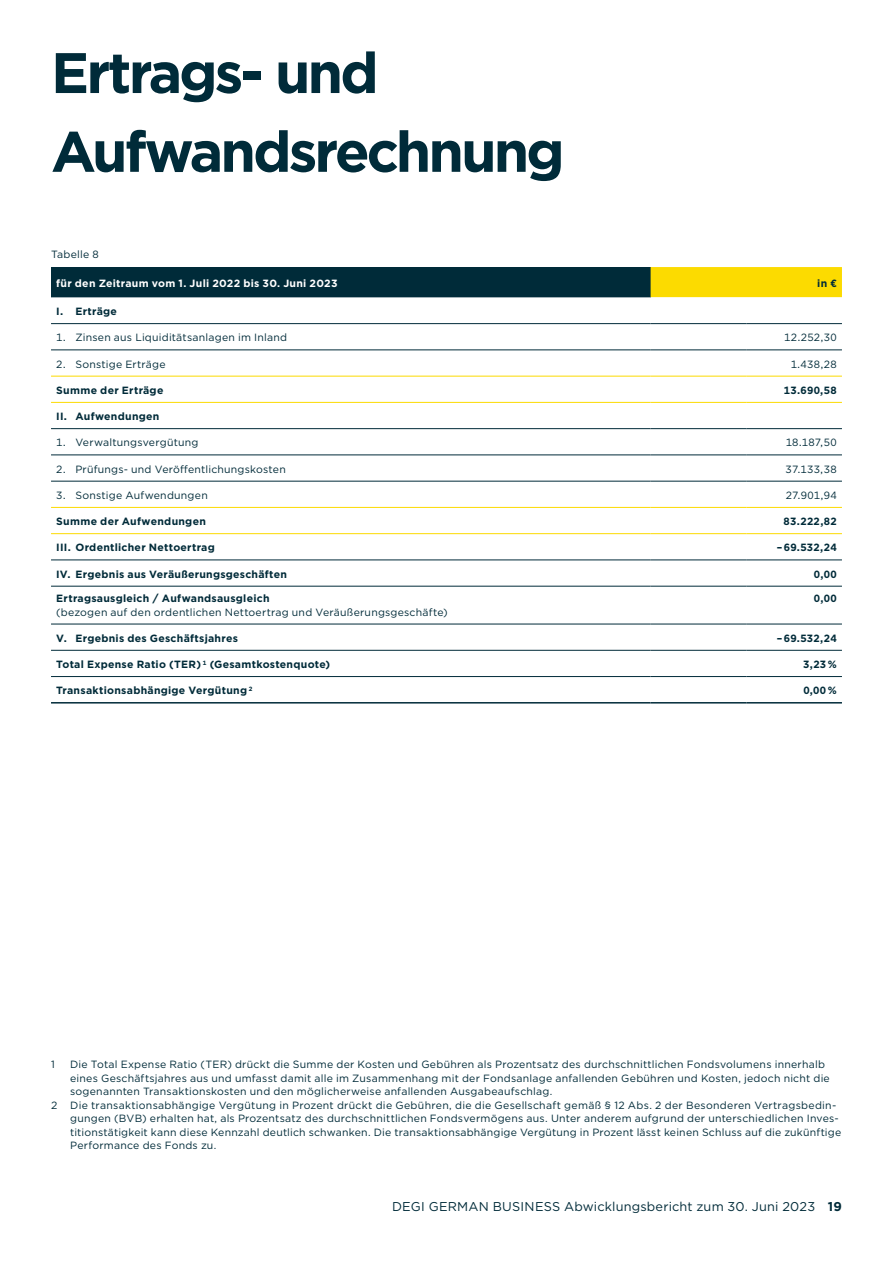
<style>
.page{position:relative;width:893px;height:1263px;background:#fff}
.page>*{position:absolute;margin:0;border:0;box-sizing:border-box;transform-origin:0 0}
.t1{font:700 57px/78.8px "Gotham";letter-spacing:-.05em;color:#002b39}
.t2{font:12.75px "Gotham";letter-spacing:.015em;color:#002b39}
.t3{font:10.5px "Gotham";letter-spacing:.02em;color:#002b39}
.t4{font:700 10.5px "Gotham";letter-spacing:.025em;color:#002b39}
.t5{font:700 10.5px "Gotham";letter-spacing:.025em;color:#fff}
.s1{font-weight:700}
</style>
<div class="page">
<div style="left:51px;top:267px;width:600px;height:30px;background:#002b39"></div>
<div style="left:651px;top:267px;width:191px;height:30px;background:#fcdb00"></div>
<svg style="left:51px;top:297px;width:791px;height:381px"></svg>
<hr style="left:51px;top:323px;width:600px;height:1px;background:#002b39">
<hr style="left:651px;top:323px;width:95px;height:1px;background:#002b39">
<hr style="left:746px;top:323px;width:96px;height:1px;background:#002b39">
<hr style="left:51px;top:349px;width:600px;height:1px;background:#002b39">
<hr style="left:651px;top:349px;width:95px;height:1px;background:#002b39">
<hr style="left:746px;top:349px;width:96px;height:1px;background:#002b39">
<hr style="left:51px;top:428px;width:600px;height:1px;background:#002b39">
<hr style="left:651px;top:428px;width:95px;height:1px;background:#002b39">
<hr style="left:746px;top:428px;width:96px;height:1px;background:#002b39">
<hr style="left:51px;top:454px;width:600px;height:1px;background:#002b39">
<hr style="left:651px;top:454px;width:95px;height:1px;background:#002b39">
<hr style="left:746px;top:454px;width:96px;height:1px;background:#002b39">
<hr style="left:51px;top:481px;width:600px;height:1px;background:#002b39">
<hr style="left:651px;top:481px;width:95px;height:1px;background:#002b39">
<hr style="left:746px;top:481px;width:96px;height:1px;background:#002b39">
<hr style="left:51px;top:559px;width:600px;height:1px;background:#002b39">
<hr style="left:651px;top:559px;width:95px;height:1px;background:#002b39">
<hr style="left:746px;top:559px;width:96px;height:1px;background:#002b39">
<hr style="left:51px;top:586px;width:600px;height:1px;background:#002b39">
<hr style="left:651px;top:586px;width:95px;height:1px;background:#002b39">
<hr style="left:746px;top:586px;width:96px;height:1px;background:#002b39">
<hr style="left:51px;top:624px;width:600px;height:1px;background:#002b39">
<hr style="left:651px;top:624px;width:95px;height:1px;background:#002b39">
<hr style="left:746px;top:624px;width:96px;height:1px;background:#002b39">
<hr style="left:51px;top:650px;width:600px;height:1px;background:#002b39">
<hr style="left:651px;top:650px;width:95px;height:1px;background:#002b39">
<hr style="left:746px;top:650px;width:96px;height:1px;background:#002b39">
<hr style="left:51px;top:676px;width:600px;height:1px;background:#002b39">
<hr style="left:651px;top:676px;width:95px;height:1px;background:#002b39">
<hr style="left:746px;top:676px;width:96px;height:1px;background:#002b39">
<hr style="left:51px;top:376px;width:600px;height:1px;background:#fcdb00">
<hr style="left:651px;top:376px;width:95px;height:1px;background:#fcdb00">
<hr style="left:746px;top:376px;width:96px;height:1px;background:#fcdb00">
<hr style="left:51px;top:402px;width:600px;height:1px;background:#fcdb00">
<hr style="left:651px;top:402px;width:95px;height:1px;background:#fcdb00">
<hr style="left:746px;top:402px;width:96px;height:1px;background:#fcdb00">
<hr style="left:51px;top:507px;width:600px;height:1px;background:#fcdb00">
<hr style="left:651px;top:507px;width:95px;height:1px;background:#fcdb00">
<hr style="left:746px;top:507px;width:96px;height:1px;background:#fcdb00">
<hr style="left:51px;top:533px;width:600px;height:1px;background:#fcdb00">
<hr style="left:651px;top:533px;width:95px;height:1px;background:#fcdb00">
<hr style="left:746px;top:533px;width:96px;height:1px;background:#fcdb00">
<hr style="left:51px;top:702px;width:600px;height:1px;background:#002b39">
<hr style="left:651px;top:702px;width:95px;height:1px;background:#002b39">
<hr style="left:746px;top:702px;width:96px;height:1px;background:#002b39">
<h1 class="t1" style="left:51px;top:33px;width:515px">Ertrags- und<br>Aufwandsrechnung</h1>
<p class="t3" style="left:51px;top:248px;width:49px">Tabelle 8</p>
<p class="t5" style="left:56px;top:276px;width:283px">für den Zeitraum vom 1. Juli 2022 bis 30. Juni 2023</p>
<p class="t4" style="left:817px;top:276px;width:21px">in €</p>
<p class="t4" style="left:56px;top:304px;width:62px">I. Erträge</p>
<p class="t3" style="left:56px;top:331px;width:232px">1. Zinsen aus Liquiditätsanlagen im Inland</p>
<p class="t3" style="left:784px;top:331px;width:54px">12.252,30</p>
<p class="t3" style="left:56px;top:357px;width:111px">2. Sonstige Erträge</p>
<p class="t3" style="left:791px;top:357px;width:48px">1.438,28</p>
<p class="t4" style="left:56px;top:383px;width:109px">Summe der Erträge</p>
<p class="t4" style="left:784px;top:383px;width:54px">13.690,58</p>
<p class="t4" style="left:56px;top:409px;width:105px">II. Aufwendungen</p>
<p class="t3" style="left:56px;top:436px;width:144px">1. Verwaltungsvergütung</p>
<p class="t3" style="left:786px;top:436px;width:53px">18.187,50</p>
<p class="t3" style="left:56px;top:462px;width:231px">2. Prüfungs- und Veröffentlichungskosten</p>
<p class="t3" style="left:786px;top:462px;width:53px">37.133,38</p>
<p class="t3" style="left:56px;top:488px;width:153px">3. Sonstige Aufwendungen</p>
<p class="t3" style="left:786px;top:488px;width:52px">27.901,94</p>
<p class="t4" style="left:56px;top:514px;width:151px">Summe der Aufwendungen</p>
<p class="t4" style="left:784px;top:514px;width:55px">83.222,82</p>
<p class="t4" style="left:56px;top:541px;width:160px">III. Ordentlicher Nettoertrag</p>
<p class="t4" style="left:777px;top:541px;width:61px">– 69.532,24</p>
<p class="t4" style="left:56px;top:567px;width:232px">IV. Ergebnis aus Veräußerungsgeschäften</p>
<p class="t4" style="left:814px;top:567px;width:24px">0,00</p>
<p class="t4" style="left:56px;top:591px;width:215px">Ertragsausgleich / Aufwandsausgleich</p>
<p class="t3" style="left:56px;top:605px;width:393px">(bezogen auf den ordentlichen Nettoertrag und Veräußerungsgeschäfte)</p>
<p class="t4" style="left:814px;top:591px;width:24px">0,00</p>
<p class="t4" style="left:56px;top:631px;width:183px">V. Ergebnis des Geschäftsjahres</p>
<p class="t4" style="left:777px;top:631px;width:61px">– 69.532,24</p>
<p class="t4" style="left:56px;top:657px;width:275px">Total Expense Ratio (TER) <sup>1</sup> (Gesamtkostenquote)</p>
<p class="t4" style="left:803px;top:657px;width:35px">3,23 %</p>
<p class="t4" style="left:56px;top:684px;width:198px">Transaktionsabhängige Vergütung <sup>2</sup></p>
<p class="t4" style="left:803px;top:684px;width:35px">0,00 %</p>
<p class="t3" style="left:51px;top:1058px;width:5px">1</p>
<p class="t3" style="left:70px;top:1058px;width:756px">Die Total Expense Ratio (TER) drückt die Summe der Kosten und Gebühren als Prozentsatz des durchschnittlichen Fondsvolumens innerhalb</p>
<p class="t3" style="left:70px;top:1071px;width:761px">eines Geschäftsjahres aus und umfasst damit alle im Zusammenhang mit der Fondsanlage anfallenden Gebühren und Kosten, jedoch nicht die</p>
<p class="t3" style="left:70px;top:1085px;width:484px">sogenannten Transaktionskosten und den möglicherweise anfallenden Ausgabeaufschlag.</p>
<p class="t3" style="left:51px;top:1098px;width:787px">2 Die transaktionsabhängige Vergütung in Prozent drückt die Gebühren, die die Gesellschaft gemäß § 12 Abs. 2 der Besonderen Vertragsbedin-</p>
<p class="t3" style="left:70px;top:1112px;width:770px">gungen (BVB) erhalten hat, als Prozentsatz des durchschnittlichen Fondsvermögens aus. Unter anderem aufgrund der unterschiedlichen Inves-</p>
<p class="t3" style="left:70px;top:1125px;width:773px">titionstätigkeit kann diese Kennzahl deutlich schwanken. Die transaktionsabhängige Vergütung in Prozent lässt keinen Schluss auf die zukünftige</p>
<p class="t3" style="left:70px;top:1139px;width:148px">Performance des Fonds zu.</p>
<p class="t2" style="left:392px;top:1199px;width:451px">DEGI GERMAN BUSINESS Abwicklungsbericht zum 30. Juni 2023 <span class="s1">19</span></p>
</div>
